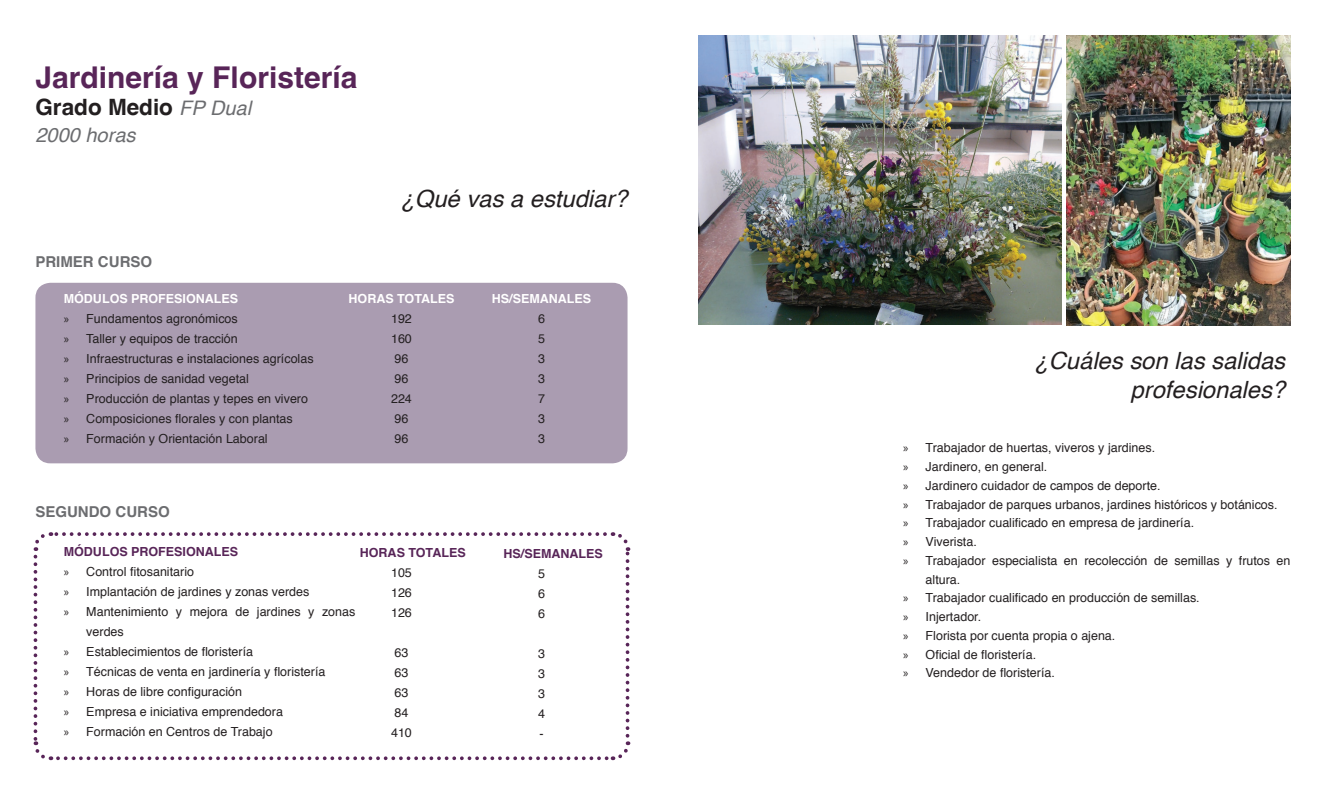
<style>
.page{position:relative;width:1326px;height:808px;background:#fff}
.page>*{position:absolute;margin:0;border:0;box-sizing:border-box;transform-origin:0 0}
.t1{font:italic 700 30px "Helvetica";color:#582558}
.t2{font:italic 23.75px/28.5px "Helvetica";color:#231f20;text-align:right}
.t3{font:italic 700 22.5px "Helvetica";color:#231f20}
.t4{font:italic 20px "Helvetica";color:#6c6d70}
.t5{font:700 15px "Helvetica";color:#6c6d70}
.t6{font:12.5px/20px "Helvetica";color:#231f20;text-align:justify}
.t7{font:700 12.5px "Helvetica";color:#582558}
.t8{font:700 12.5px "Helvetica";color:#fff}
.s1{font-weight:400;font-size:20px;color:#6c6d70}
.s2{font-weight:700;color:#fff}
.s3{font-family:"Myriad Pro"}
</style>
<div class="page">
<div style="left:35px;top:283px;width:592px;height:180px;background:#aa9cb1;border-radius:15px"></div>
<svg style="left:33px;top:532px;width:598px;height:229px"></svg>
<img style="left:698px;top:35px;width:363px;height:290px">
<img style="left:1066px;top:35px;width:224px;height:290px">
<h1 class="t1" style="left:35px;top:53px;width:334px">Jardineríay Floristería</h1>
<h3 class="t3" style="left:35px;top:88px;width:217px">GradoMedio<span class="s1">FP Dual</span></h3>
<h3 class="t4" style="left:35px;top:119px;width:102px">2000 horas</h3>
<h2 class="t2" style="left:400px;top:185px;width:229px">¿Qué vas a estudiar?</h2>
<p class="t5" style="left:35px;top:250px;width:118px">PRIMER CURSO</p>
<p class="t6" style="left:64px;top:289px;width:251px;text-align:left"><span class="s2">MÓDULOS PROFESIONALES<br></span><span class="s3">»</span> Fundamentos agronómicos<br><span class="s3">»</span> Taller y equipos de tracción<br><span class="s3">»</span> Infraestructuras e instalaciones agrícolas <span class="s3">»</span> Principios de sanidad vegetal<br><span class="s3">»</span> Producción de plantas y tepes en vivero <span class="s3">»</span> Composiciones florales y con plantas<br><span class="s3">»</span> Formación y Orientación Laboral</p>
<p class="t8" style="left:348px;top:288px;width:107px">HORAS TOTALES</p>
<p class="t6" style="left:391px;top:309px;width:22px;text-align:left">192<br>160<br>96<br>96<br>224<br>96<br>96</p>
<p class="t5" style="left:35px;top:499px;width:136px">SEGUNDO CURSO</p>
<p class="t7" style="left:64px;top:542px;width:176px">MÓDULOS PROFESIONALES</p>
<p class="t6" style="left:64px;top:562px;width:132px"><span class="s3">»</span> Control fitosanitario</p>
<p class="t6" style="left:64px;top:582px;width:247px"><span class="s3">»</span> Implantación de jardines y zonas verdes</p>
<p class="t6" style="left:64px;top:602px;width:293px"><span class="s3">»</span> Mantenimiento y mejora de jardines y zonas</p>
<p class="t6" style="left:86px;top:622px;width:39px">verdes</p>
<p class="t6" style="left:64px;top:642px;width:191px"><span class="s3">»</span> Establecimientos de floristería</p>
<p class="t6" style="left:64px;top:662px;width:263px"><span class="s3">»</span> Técnicas de venta en jardinería y floristería</p>
<p class="t6" style="left:64px;top:682px;width:180px"><span class="s3">»</span> Horas de libre configuración</p>
<p class="t6" style="left:64px;top:702px;width:221px"><span class="s3">»</span> Empresa e iniciativa emprendedora</p>
<p class="t6" style="left:64px;top:722px;width:210px"><span class="s3">»</span> Formación en Centros de Trabajo</p>
<p class="t7" style="left:360px;top:542px;width:107px">HORAS TOTALES</p>
<p class="t6" style="left:391px;top:563px;width:22px">105<br>126<br>126</p>
<p class="t6" style="left:391px;top:643px;width:22px;text-align:left">63<br>63<br>63<br>84<br>410</p>
<p class="t8" style="left:492px;top:288px;width:101px">HS/SEMANALES</p>
<p class="t6" style="left:538px;top:309px;width:8px">6<br>5<br>3<br>3<br>7<br>3<br>3</p>
<p class="t7" style="left:503px;top:543px;width:101px">HS/SEMANALES</p>
<p class="t6" style="left:538px;top:563px;width:8px">5<br>6<br>6</p>
<p class="t6" style="left:538px;top:643px;width:8px">3<br>3<br>3<br>4 -</p>
<h2 class="t2" style="left:1034px;top:347px;width:252px">¿Cuáles son las salidas profesionales?</h2>
<p class="t6" style="left:903px;top:438px;width:253px"><span class="s3">»</span> Trabajador de huertas, viveros y jardines.</p>
<p class="t6" style="left:903px;top:457px;width:146px"><span class="s3">»</span> Jardinero, en general.</p>
<p class="t6" style="left:903px;top:476px;width:259px"><span class="s3">»</span> Jardinero cuidador de campos de deporte.</p>
<p class="t6" style="left:903px;top:495px;width:376px"><span class="s3">»</span> Trabajador de parques urbanos, jardines históricos y botánicos.</p>
<p class="t6" style="left:903px;top:513px;width:292px"><span class="s3">»</span> Trabajador cualificado en empresa de jardinería.</p>
<p class="t6" style="left:903px;top:532px;width:75px"><span class="s3">»</span> Viverista.</p>
<p class="t6" style="left:903px;top:551px;width:389px"><span class="s3">»</span> Trabajador especialista en recolección de semillas y frutos en</p>
<p class="t6" style="left:925px;top:570px;width:36px">altura.</p>
<p class="t6" style="left:903px;top:588px;width:298px"><span class="s3">»</span> Trabajador cualificado en producción de semillas.</p>
<p class="t6" style="left:903px;top:607px;width:80px"><span class="s3">»</span> Injertador.</p>
<p class="t6" style="left:903px;top:626px;width:214px"><span class="s3">»</span> Florista por cuenta propia o ajena.</p>
<p class="t6" style="left:903px;top:645px;width:134px"><span class="s3">»</span> Oficial de floristería.</p>
<p class="t6" style="left:903px;top:663px;width:153px"><span class="s3">»</span> Vendedor de floristería.</p>
</div>
